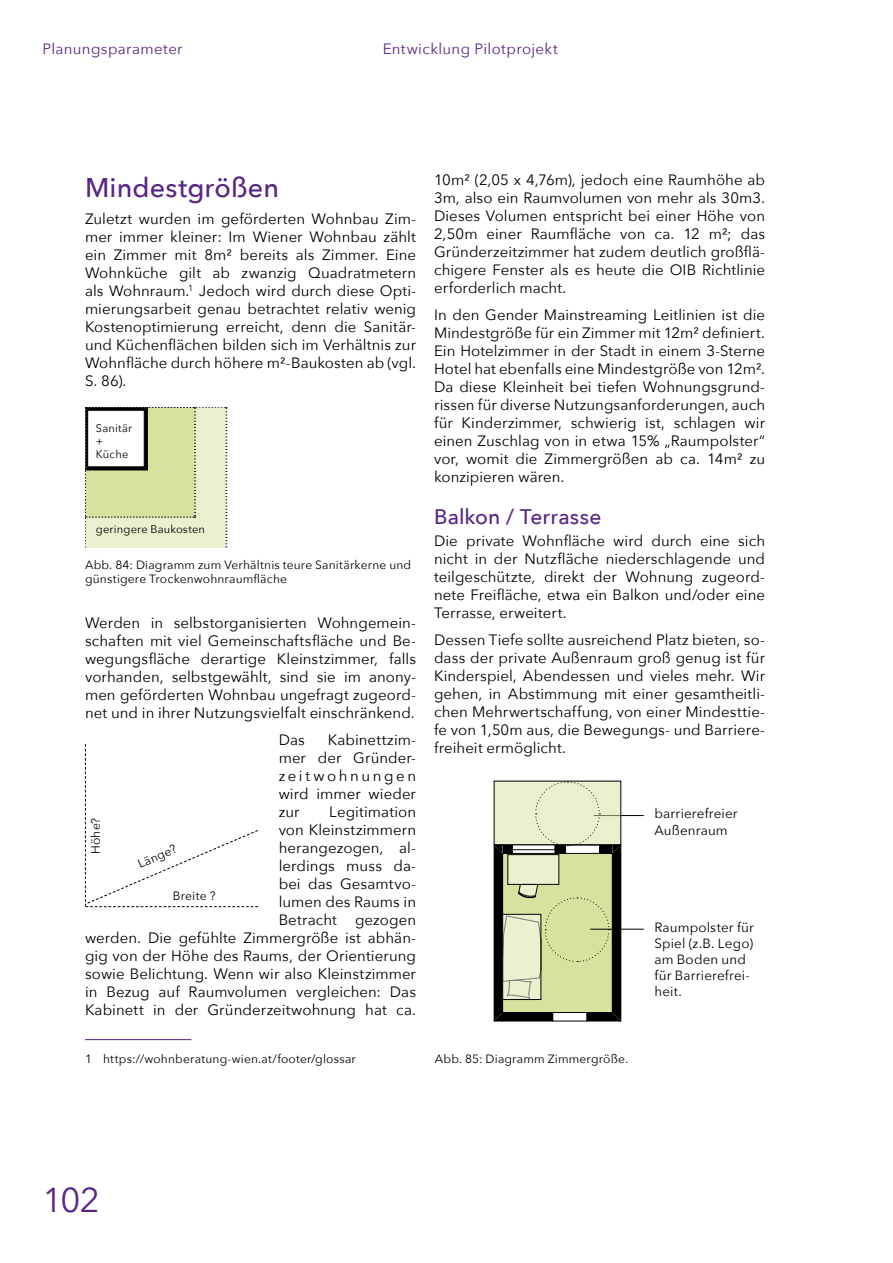
<style>
.page{position:relative;width:893px;height:1263px;background:#fff}
.page>*{position:absolute;margin:0;border:0;box-sizing:border-box;transform-origin:0 0}
.t1{font:233.25px "Arial";color:#000}
.t2{font:34.5px "Avenir Next";color:#582583}
.t3{font:500 27px "Avenir Next";letter-spacing:.005em;color:#582583}
.t4{font:500 21px "Avenir Next";letter-spacing:.005em;color:#582583}
.t5{font:17.55px "Arial";color:#000}
.t6{font:15px/18px "Avenir Next";letter-spacing:.005em;color:#000;text-align:justify}
.t7{font:15px "Avenir Next";letter-spacing:.025em;color:#582583}
.t8{font:13.35px/16px "Avenir Next";letter-spacing:.01em;color:#000}
.t9{font:12.9px "Arial";color:#000}
.t10{font:12.15px "Avenir Next";letter-spacing:.015em;color:#000}
.t11{font:12px/14.4px "Avenir Next";letter-spacing:.015em;color:#000}
.t12{font:11.1px/13.4px "Avenir Next";letter-spacing:.015em;color:#000}
</style>
<div class="page">
<svg style="left:85px;top:408px;width:142px;height:140px;background:#d9dfb7"></svg>
<hr style="left:85px;top:1039px;width:106px;height:1px;background:#582583">
<hr style="left:594px;top:815px;width:50px;height:1px;background:#000">
<svg style="left:85px;top:744px;width:173px;height:163px"></svg>
<div style="left:503px;top:853px;width:109px;height:159px;background:#d8e19e"></div>
<div style="left:494px;top:853px;width:9px;height:159px;background:#000"></div>
<svg style="left:494px;top:1012px;width:9px;height:10px"></svg>
<hr style="left:494px;top:845px;width:1px;height:176px;background:#000">
<div style="left:503px;top:1012px;width:50px;height:9px;background:#000"></div>
<svg style="left:586px;top:1012px;width:35px;height:9px"></svg>
<hr style="left:503px;top:1021px;width:50px;height:1px;background:#000">
<hr style="left:587px;top:1021px;width:34px;height:1px;background:#000">
<hr style="left:553px;top:1012px;width:34px;height:1px;background:#000">
<hr style="left:553px;top:1021px;width:34px;height:1px;background:#000">
<div style="left:612px;top:853px;width:9px;height:159px;background:#000"></div>
<hr style="left:503px;top:999px;width:38px;height:1px;background:#000">
<svg style="left:494px;top:781px;width:127px;height:218px"></svg>
<hr style="left:590px;top:929px;width:54px;height:1px;background:#000">
<p class="t7" style="left:43px;top:36px;width:142px">Planungsparameter</p>
<p class="t7" style="left:383px;top:36px;width:177px">Entwicklung Pilotprojekt</p>
<p class="t6" style="left:434px;top:170px;width:333px">10m² (2,05 x 4,76m), jedoch eine Raumhöhe ab 3m, also ein Raumvolumen von mehr als 30m3.<br>Dieses Volumen entspricht bei einer Höhe von 2,50m einer Raumfläche von ca. 12 m²; das Gründerzeitzimmer hat zudem deutlich großflä&shy;chigere Fenster als es heute die OIB Richtlinie erforderlich macht.</p>
<p class="t6" style="left:434px;top:305px;width:333px">In den Gender Mainstreaming Leitlinien ist die Mindestgröße für ein Zimmer mit 12m² definiert.<br>Ein Hotelzimmer in der Stadt in einem 3-Sterne Hotel hat ebenfalls eine Mindestgröße von 12m².<br>Da diese Kleinheit bei tiefen Wohnungsgrund&shy;rissen für diverse Nutzungsanforderungen, auch für Kinderzimmer, schwierig ist, schlagen wir einen Zuschlag von in etwa 15% „Raumpolster“ vor, womit die Zimmergrößen ab ca. 14m² zu konzipieren wären.</p>
<h3 class="t4" style="left:434px;top:499px;width:169px">Balkon / Terrasse</h3>
<p class="t6" style="left:434px;top:531px;width:332px">Die private Wohnfläche wird durch eine sich nicht in der Nutzfläche niederschlagende und teilgeschützte, direkt der Wohnung zugeord&shy;nete Freifläche, etwa ein Balkon und/oder eine Terrasse, erweitert.</p>
<p class="t6" style="left:434px;top:630px;width:332px">Dessen Tiefe sollte ausreichend Platz bieten, so&shy;dass der private Außenraum groß genug ist für Kinderspiel, Abendessen und vieles mehr. Wir gehen, in Abstimmung mit einer gesamtheitli&shy;chen Mehrwertschaffung, von einer Mindesttie&shy;fe von 1,50m aus, die Bewegungs- und Barriere&shy;freiheit ermöglicht.</p>
<h3 class="t3" style="left:85px;top:165px;width:196px">Mindestgrößen</h3>
<p class="t6" style="left:85px;top:209px;width:333px">Zuletzt wurden im geförderten Wohnbau Zim&shy;mer immer kleiner: Im Wiener Wohnbau zählt ein Zimmer mit 8m² bereits als Zimmer. Eine Wohnküche gilt ab zwanzig Quadratmetern als Wohnraum.<sup>1</sup> Jedoch wird durch diese Opti&shy;mierungsarbeit genau betrachtet relativ wenig Kostenoptimierung erreicht, denn die Sanitär&shy;und Küchenflächen bilden sich im Verhältnis zur Wohnfläche durch höhere m²-Baukosten ab (vgl.<br>S. 86).</p>
<p class="t12" style="left:96px;top:421px;width:38px">Sanitär +<br>Küche</p>
<p class="t12" style="left:96px;top:522px;width:111px">geringere Baukosten</p>
<h1 class="t1" style="left:30px;top:478px;width:856px">immergr</h1>
<p class="t11" style="left:85px;top:557px;width:328px">Abb. 84: Diagramm zum Verhältnis teure Sanitärkerne und günstigere Trockenwohnraumfläche</p>
<p class="t9" style="left:113px;top:612px;width:95px">Geschoss 1:200</p>
<p class="t9" style="left:233px;top:612px;width:34px">1:200</p>
<p class="t6" style="left:85px;top:613px;width:332px">Werden in selbstorganisierten Wohngemein&shy;schaften mit viel Gemeinschaftsfläche und Be&shy;wegungsfläche derartige Kleinstzimmer, falls vorhanden, selbstgewählt, sind sie im anony&shy;men geförderten Wohnbau ungefragt zugeord&shy;net und in ihrer Nutzungsvielfalt einschränkend.</p>
<p class="t6" style="left:279px;top:730px;width:28px">Das</p>
<p class="t6" style="left:279px;top:730px;width:139px;text-indent:49px">Kabinettzim&shy;mer der Gründer&shy;zeitwohnungen wird immer wieder zur</p>
<p class="t6" style="left:85px;top:802px;width:333px;text-align:right">Legitimation<br>von Kleinstzimmern<br>herangezogen, al-<br>lerdings muss da-<br>bei das Gesamtvo-<br>lumen des Raums in<br>Betracht gezogen<br>werden. Die gefühlte Zimmergröße ist abhän&shy;gig von der Höhe des Raums, der Orientierung sowie Belichtung. Wenn wir also Kleinstzimmer in Bezug auf Raumvolumen vergleichen: Das<br>Kabinett in der Gründerzeitwohnung hat ca.</p>
<p class="t11" style="left:85px;top:1051px;width:272px">1 https://wohnberatung-wien.at/footer/glossar</p>
<p class="t8" style="left:654px;top:805px;width:85px">barrierefreier<br>Außenraum</p>
<p class="t10" style="left:85px;top:854px;width:38px;rotate:-90deg">Höhe?</p>
<p class="t10" style="left:134px;top:855px;width:42px;rotate:-24deg">Länge?</p>
<p class="t10" style="left:173px;top:886px;width:44px">Breite ?</p>
<p class="t8" style="left:654px;top:918px;width:101px">Raumpolster für<br>Spiel (z.B. Lego) am Boden und für Barrierefrei&shy;heit.</p>
<p class="t5" style="left:102px;top:1045px;width:16px">0.</p>
<p class="t5" style="left:190px;top:1045px;width:79px">Geschoss</p>
<p class="t5" style="left:313px;top:1045px;width:45px">1:200</p>
<p class="t11" style="left:435px;top:1051px;width:195px">Abb. 85: Diagramm Zimmergröße.</p>
<h2 class="t2" style="left:43px;top:1171px;width:59px">102</h2>
</div>
